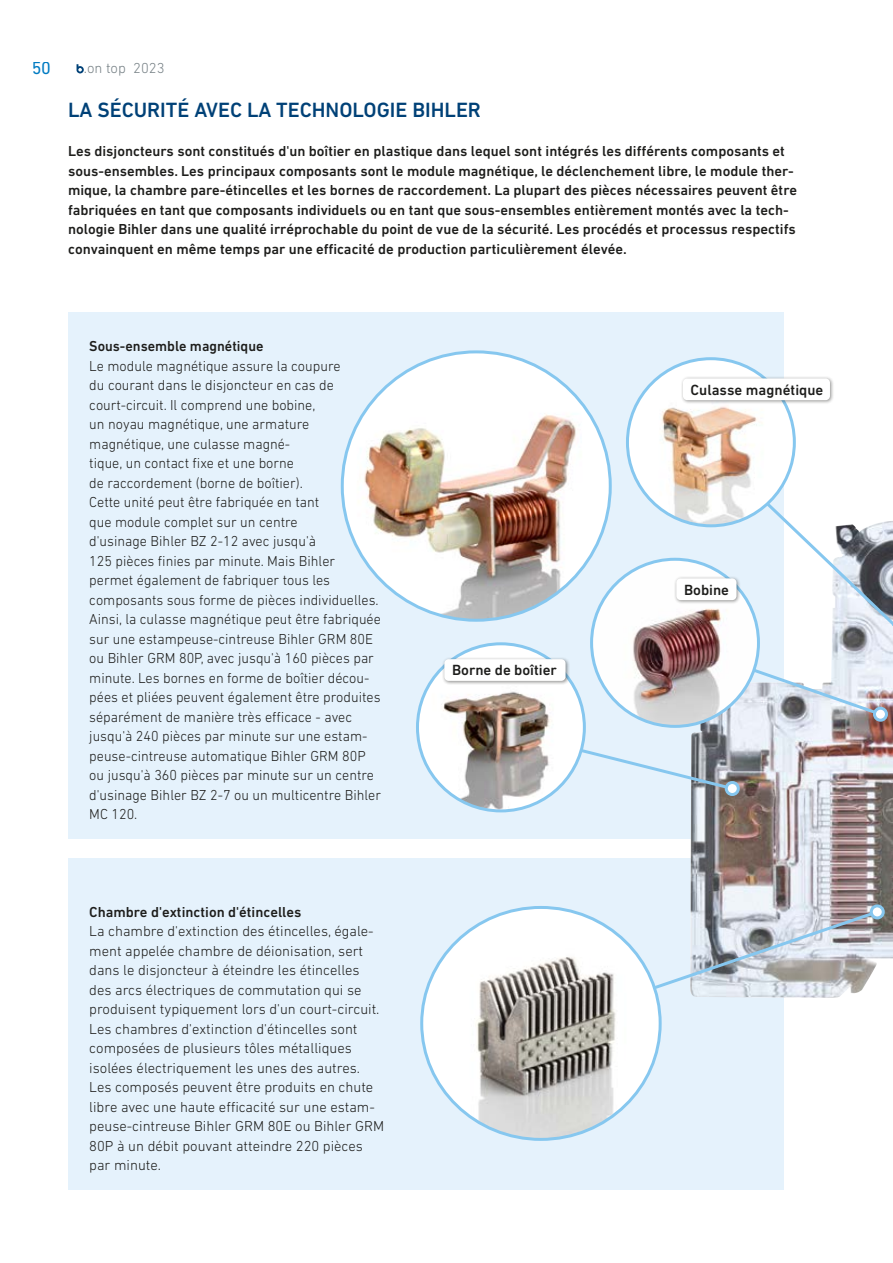
<style>
.page{position:relative;width:893px;height:1263px;background:#fff}
.page>*{position:absolute;margin:0;border:0;box-sizing:border-box;transform-origin:0 0}
.t1{font:500 21px "DIN Next LT Pro";color:#004177}
.t2{font:18px "DIN Next LT Pro";color:#007bc2}
.t3{font:500 15px "DIN Next LT Pro";color:#1d1d1b}
.t4{font:300 14.7px/19.5px "DIN Next LT Pro";color:#1d1d1b}
.t5{font:500 14.7px/19.5px "DIN Next LT Pro";color:#1d1d1b}
.t6{font:300 14.7px "DIN Next LT Pro";color:#778186}
</style>
<div class="page">
<div style="left:68px;top:312px;width:716px;height:526px;background:#e5f2fc"></div>
<div style="left:68px;top:858px;width:716px;height:332px;background:#e5f2fc"></div>
<img style="left:690px;top:716px;width:203px;height:251px">
<div style="left:875px;top:709px;width:11px;height:10px;background:#fff;border-radius:50%"></div>
<div style="left:871px;top:907px;width:12px;height:11px;background:#fff;border-radius:50%"></div>
<div style="left:727px;top:783px;width:11px;height:11px;background:#fff;border-radius:50%"></div>
<div style="left:873px;top:707px;width:15px;height:15px;border:3px solid #86c7ef;border-radius:50%"></div>
<img style="left:627px;top:359px;width:167px;height:167px;border-radius:83px">
<img style="left:592px;top:559px;width:166px;height:167px;border-radius:83px">
<svg style="left:555px;top:723px;width:175px;height:68px"></svg>
<div style="left:725px;top:781px;width:15px;height:15px;border:3px solid #86c7ef;border-radius:50%"></div>
<img style="left:417px;top:644px;width:167px;height:167px;border-radius:83px">
<svg style="left:660px;top:910px;width:215px;height:95px"></svg>
<div style="left:870px;top:904px;width:15px;height:15px;border:3px solid #86c7ef;border-radius:50%"></div>
<img style="left:422px;top:907px;width:238px;height:232px">
<img style="left:342px;top:362px;width:268px;height:258px">
<svg style="left:671px;top:499px;width:222px;height:217px"></svg>
<div style="left:680px;top:376px;width:154px;height:29px;background:#1d1d1b;opacity:.48"></div>
<div style="left:683px;top:378px;width:147px;height:22px;background:#fff;border-radius:4px"></div>
<div style="left:673px;top:576px;width:68px;height:28px;background:#1d1d1b;opacity:.48"></div>
<div style="left:676px;top:578px;width:60px;height:22px;background:#fff;border-radius:4px"></div>
<div style="left:441px;top:657px;width:129px;height:28px;background:#1d1d1b;opacity:.48"></div>
<div style="left:444px;top:659px;width:122px;height:22px;background:#fff;border-radius:4px"></div>
<svg style="left:77px;top:64px;width:7px;height:9px"></svg>
<p class="t2" style="left:32px;top:58px;width:21px">50</p>
<p class="t6" style="left:84px;top:60px;width:82px">.on top 2023</p>
<h1 class="t1" style="left:68px;top:98px;width:414px">LA SÉCURITÉ AVEC LA TECHNOLOGIE BIHLER</h1>
<p class="t5" style="left:68px;top:141px;width:731px">Les disjoncteurs sont constitués d'un boîtier en plastique dans lequel sont intégrés les différents composants et sous-ensembles. Les principaux composants sont le module magnétique, le déclenchement libre, le module ther&shy;mique, la chambre pare-étincelles et les bornes de raccordement. La plupart des pièces nécessaires peuvent être fabriquées en tant que composants individuels ou en tant que sous-ensembles entièrement montés avec la tech&shy;nologie Bihler dans une qualité irréprochable du point de vue de la sécurité. Les procédés et processus respectifs convainquent en même temps par une efficacité de production particulièrement élevée.</p>
<p class="t5" style="left:89px;top:336px;width:176px">Sous-ensemble magnétique</p>
<p class="t4" style="left:89px;top:356px;width:293px">Le module magnétique assure la coupure<br>du courant dans le disjoncteur en cas de court-circuit. Il comprend une bobine,<br>un noyau magnétique, une armature magnétique, une culasse magné-<br>tique, un contact fixe et une borne<br>de raccordement (borne de boîtier).<br>Cette unité peut être fabriquée en tant<br>que module complet sur un centre<br>d'usinage Bihler BZ 2-12 avec jusqu'à<br>125 pièces finies par minute. Mais Bihler permet également de fabriquer tous les composants sous forme de pièces individuelles.<br>Ainsi, la culasse magnétique peut être fabriquée sur une estampeuse-cintreuse Bihler GRM 80E ou Bihler GRM 80P, avec jusqu'à 160 pièces par minute. Les bornes en forme de boîtier décou&shy;pées et pliées peuvent également être produites séparément de manière très efficace - avec jusqu'à 240 pièces par minute sur une estam&shy;peuse-cintreuse automatique Bihler GRM 80P ou jusqu'à 360 pièces par minute sur un centre d'usinage Bihler BZ 2-7 ou un multicentre Bihler MC 120.</p>
<p class="t5" style="left:89px;top:902px;width:214px">Chambre d'extinction d'étincelles</p>
<p class="t4" style="left:89px;top:921px;width:296px">La chambre d'extinction des étincelles, égale&shy;ment appelée chambre de déionisation, sert dans le disjoncteur à éteindre les étincelles des arcs électriques de commutation qui se produisent typiquement lors d'un court-circuit.<br>Les chambres d'extinction d'étincelles sont composées de plusieurs tôles métalliques isolées électriquement les unes des autres.<br>Les composés peuvent être produits en chute libre avec une haute efficacité sur une estam&shy;peuse-cintreuse Bihler GRM 80E ou Bihler GRM 80P à un débit pouvant atteindre 220 pièces par minute.</p>
<p class="t3" style="left:452px;top:661px;width:106px">Borne de boîtier</p>
<p class="t3" style="left:691px;top:381px;width:134px">Culasse magnétique</p>
<p class="t3" style="left:684px;top:581px;width:47px">Bobine</p>
</div>
